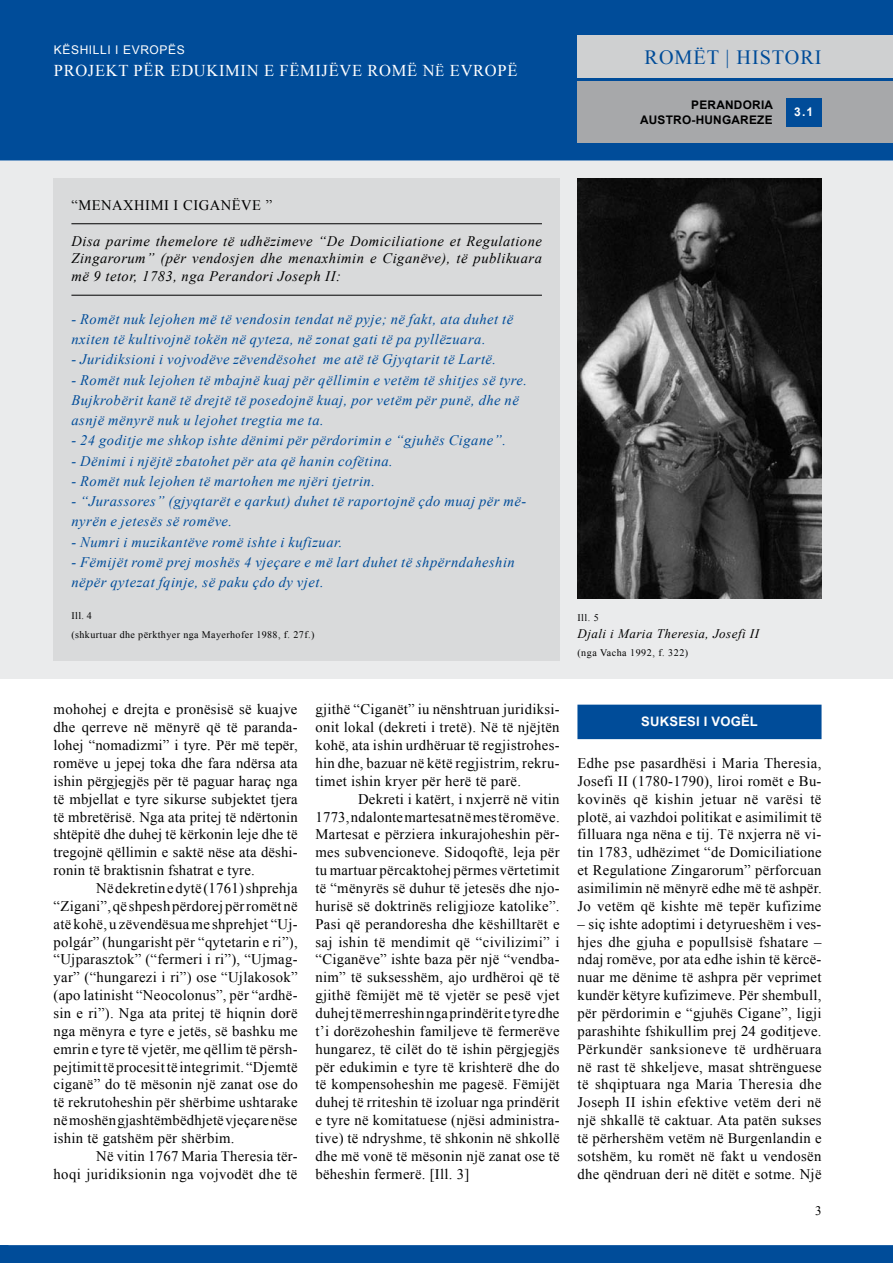
<style>
.page{position:relative;width:893px;height:1263px;background:#fff}
.page>*{position:absolute;margin:0;border:0;box-sizing:border-box;transform-origin:0 0}
.t1{font:20.25px "Times New Roman";color:#004c99}
.t2{font:16.5px "Times New Roman";letter-spacing:.04em;color:#fff}
.t3{font:14.7px/17.9px "Times New Roman";letter-spacing:.02em;color:#000;text-align:justify}
.t4{font:italic 14.55px/20.2px "Times New Roman";letter-spacing:.035em;color:#004c99}
.t5{font:italic 14.55px/17.9px "Times New Roman";letter-spacing:.035em;color:#000;text-align:justify}
.t6{font:14.55px "Times New Roman";color:#000}
.t7{font:italic 13.05px "Times New Roman";letter-spacing:.035em;color:#000}
.t8{font:700 13.05px "Arial";color:#fff}
.t9{font:12px "Arial";letter-spacing:.05em;color:#fff}
.t10{font:700 12px "Arial";color:#fff}
.t11{font:700 11.85px/15px "Arial";letter-spacing:.02em;color:#000;text-align:right}
.t12{font:10.05px/19.8px "Times New Roman";letter-spacing:.04em;color:#000}
.s1{font-size:15px}
</style>
<div class="page">
<div style="left:0;top:0;width:893px;height:161px;background:#004c99"></div>
<div style="left:577px;top:81px;width:316px;height:62px;background:#a7a8aa"></div>
<div style="left:577px;top:36px;width:316px;height:42px;background:#cfd0d1"></div>
<div style="left:786px;top:98px;width:35px;height:28px;background:#004c99"></div>
<div style="left:0;top:161px;width:893px;height:518px;background:#eaebec"></div>
<div style="left:0;top:1245px;width:893px;height:18px;background:#004c99"></div>
<div style="left:577px;top:705px;width:244px;height:34px;background:#004c99"></div>
<img style="left:577px;top:179px;width:244px;height:419px">
<div style="left:54px;top:179px;width:506px;height:482px;background:#d9dadb"></div>
<hr style="left:71px;top:223px;width:471px;height:1px;background:#000">
<hr style="left:71px;top:295px;width:471px;height:1px;background:#000">
<p class="t9" style="left:54px;top:42px;width:132px">KËSHI LLI I EVROPËS</p>
<p class="t2" style="left:54px;top:59px;width:465px">Projekt Për Edukimin e fëmijëve romë n<span class="s1">ë</span> Evropë</p>
<h1 class="t1" style="left:645px;top:44px;width:16px">ROMËT</h1>
<h1 class="t1" style="left:726px;top:44px;width:60px">| HISTORI</h1>
<p class="t10" style="left:794px;top:104px;width:21px">3.1</p>
<p class="t11" style="left:640px;top:98px;width:135px">PERANDORIA<br>AUSTRO-HUNGAREZE</p>
<p class="t6" style="left:71px;top:195px;width:19px">“MENA</p>
<p class="t6" style="left:123px;top:195px;width:31px">XHIMI</p>
<p class="t6" style="left:174px;top:195px;width:31px">I CIGANËVE</p>
<p class="t6" style="left:266px;top:195px;width:8px">”</p>
<p class="t5" style="left:71px;top:231px;width:472px">Disa parime themelore të udhëzimeve “De Domiciliatione et Regulatione Zingarorum” (për vendosjen dhe menaxhimin e Ciganëve), të publikuara më 9 tetor, 1783, nga Perandori Joseph II:</p>
<p class="t4" style="left:71px;top:309px;width:443px">- Romët nuk lejohen më të vendosin tendat në pyje; në fakt, ata duhet të nxiten të kultivojnë tokën në qyteza, në zonat gati të pa pyllëzuara.</p>
<p class="t4" style="left:71px;top:349px;width:426px">- Juridiksioni i vojvodëve zëvendësohet me atë të Gjyqtarit të Lartë.</p>
<p class="t4" style="left:71px;top:369px;width:457px">- Romët nuk lejohen të mbajnë kuaj për qëllimin e vetëm të shitjes së tyre.<br>Bujkrobërit kanë të drejtë të posedojnë kuaj, por vetëm për punë, dhe në asnjë mënyrë nuk u lejohet tregtia me ta.</p>
<p class="t4" style="left:71px;top:430px;width:436px">- 24 goditje me shkop ishte dënimi për përdorimin e “gjuhës Cigane”.</p>
<p class="t4" style="left:71px;top:450px;width:323px">- Dënimi i njëjtë zbatohet për ata që hanin cofëtina.</p>
<p class="t4" style="left:71px;top:471px;width:305px">- Romët nuk lejohen të martohen me njëri tjetrin.</p>
<p class="t4" style="left:71px;top:491px;width:456px">- “Jurassores” (gjyqtarët e qarkut) duhet të raportojnë çdo muaj për më&shy;nyrën e jetesës së romëve.</p>
<p class="t4" style="left:71px;top:531px;width:272px">- Numri i muzikantëve romë ishte i kufizuar.</p>
<p class="t4" style="left:71px;top:552px;width:445px">- Fëmijët romë prej moshës 4 vjeçare e më lart duhet të shpërndaheshin nëpër qytezat fqinje, së paku çdo dy vjet.</p>
<p class="t12" style="left:71px;top:605px;width:244px">Ill. 4<br>(shkurtuar dhe përkthyer nga Mayerhofer 1988, f. 27f.)</p>
<p class="t12" style="left:577px;top:607px;width:23px">Ill. 5</p>
<p class="t7" style="left:577px;top:625px;width:183px">Djali i Maria Theresia, Josefi II</p>
<p class="t12" style="left:577px;top:643px;width:112px">(nga Vacha 1992, f. 322)</p>
<p class="t3" style="left:54px;top:700px;width:246px">mohohej e drejta e pronësisë së kuajve dhe qerreve në mënyrë që të paranda&shy;lohej “nomadizmi” i tyre. Për më tepër, romëve u jepej toka dhe fara ndërsa ata ishin përgjegjës për të paguar haraç nga të mbjellat e tyre sikurse subjektet tjera të mbretërisë. Nga ata pritej të ndërtonin shtëpitë dhe duhej të kërkonin leje dhe të tregojnë qëllimin e saktë nëse ata dëshi&shy;ronin të braktisnin fshatrat e tyre.</p>
<p class="t3" style="left:54px;top:879px;width:246px;text-indent:43px">Në dekretin e dytë (1761) shprehja “Zigani”, që shpesh përdorej për romët në atë kohë, u zëvendësua me shprehjet “Uj&shy;polgár” (hungarisht për “qytetarin e ri”), “Ujparasztok” (“fermeri i ri”), “Ujmag&shy;yar” (“hungarezi i ri”) ose “Ujlakosok” (apo latinisht “Neocolonus”, për “ardhë&shy;sin e ri”). Nga ata pritej të hiqnin dorë nga mënyra e tyre e jetës, së bashku me emrin e tyre të vjetër, me qëllim të përsh&shy;pejtimit të procesit të integrimit. “Djemtë ciganë” do të mësonin një zanat ose do të rekrutoheshin për shërbime ushtarake në moshën gjashtëmbëdhjetë vjeçare nëse ishin të gatshëm për shërbim.</p>
<p class="t3" style="left:54px;top:1147px;width:246px;text-align:right">Në vitin 1767 Maria Theresia tër-<br>hoqi juridiksionin nga vojvodët dhe të</p>
<p class="t3" style="left:315px;top:700px;width:246px">gjithë “Ciganët” iu nënshtruan juridiksi&shy;onit lokal (dekreti i tretë). Në të njëjtën kohë, ata ishin urdhëruar të regjistrohes&shy;hin dhe, bazuar në këtë regjistrim, rekru&shy;timet ishin kryer për herë të parë.</p>
<p class="t3" style="left:315px;top:790px;width:246px;text-indent:43px">Dekreti i katërt, i nxjerrë në vitin 1773, ndalonte martesat në mes të romëve.<br>Martesat e përziera inkurajoheshin për&shy;mes subvencioneve. Sidoqoftë, leja për tu martuar përcaktohej përmes vërtetimit të “mënyrës së duhur të jetesës dhe njo&shy;hurisë së doktrinës religjioze katolike”.<br>Pasi që perandoresha dhe këshilltarët e saj ishin të mendimit që “civilizimi” i “Ciganëve” ishte baza për një “vendba&shy;nim” të suksesshëm, ajo urdhëroi që të gjithë fëmijët më të vjetër se pesë vjet duhej të merreshin nga prindërit e tyre dhe t’i dorëzoheshin familjeve të fermerëve hungarez, të cilët do të ishin përgjegjës për edukimin e tyre të krishterë dhe do të kompensoheshin me pagesë. Fëmijët duhej të rriteshin të izoluar nga prindërit e tyre në komitatuese (njësi administra&shy;tive) të ndryshme, të shkonin në shkollë dhe më vonë të mësonin një zanat ose të bëheshin fermerë. [Ill. 3]</p>
<p class="t8" style="left:641px;top:713px;width:37px">SU KSESI</p>
<p class="t8" style="left:704px;top:713px;width:56px">I VOGËL</p>
<p class="t3" style="left:577px;top:754px;width:246px">Edhe pse pasardhësi i Maria Theresia, Josefi II (1780-1790), liroi romët e Bu&shy;kovinës që kishin jetuar në varësi të plotë, ai vazhdoi politikat e asimilimit të filluara nga nëna e tij. Të nxjerra në vi&shy;tin 1783, udhëzimet “de Domiciliatione et Regulatione Zingarorum” përforcuan asimilimin në mënyrë edhe më të ashpër.<br>Jo vetëm që kishte më tepër kufizime</p>
<p class="t3" style="left:577px;top:915px;width:246px">– siç ishte adoptimi i detyrueshëm i ves&shy;hjes dhe gjuha e popullsisë fshatare – ndaj romëve, por ata edhe ishin të kërcë&shy;nuar me dënime të ashpra për veprimet kundër këtyre kufizimeve. Për shembull, për përdorimin e “gjuhës Cigane”, ligji parashihte fshikullim prej 24 goditjeve.<br>Përkundër sanksioneve të urdhëruara në rast të shkeljeve, masat shtrënguese të shqiptuara nga Maria Theresia dhe Joseph II ishin efektive vetëm deri në një shkallë të caktuar. Ata patën sukses të përhershëm vetëm në Burgenlandin e sotshëm, ku romët në fakt u vendosën dhe qëndruan deri në ditët e sotme. Një</p>
</div>
